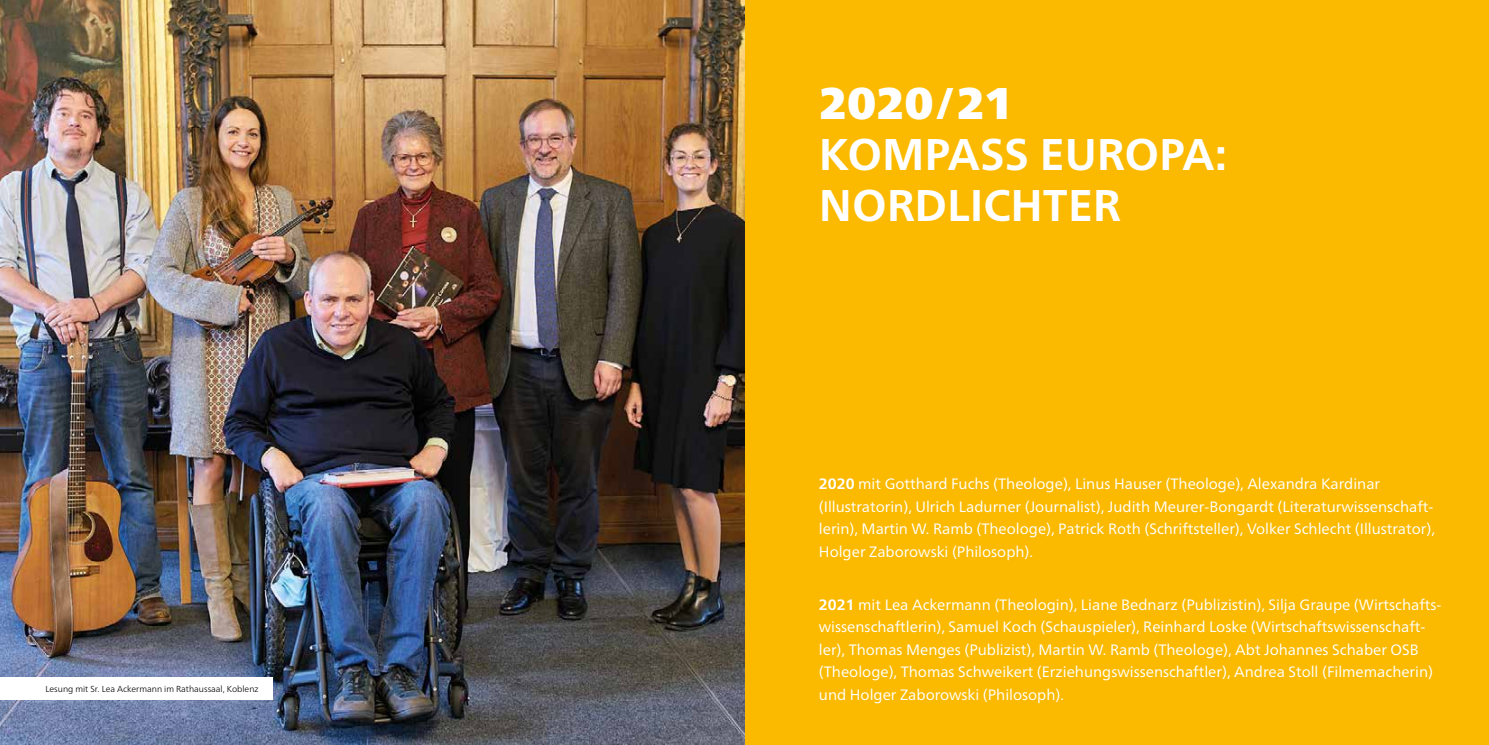
<style>
.page{position:relative;width:1489px;height:745px;background:#fff}
.page>*{position:absolute;margin:0;border:0;box-sizing:border-box;transform-origin:0 0}
.t1{font:700 44.38px/50.6px "Frutiger Neue LT Pro";color:#fff}
.t2{font:44.38px "Frutiger Neue LT Pro X Black";color:#fff}
.t3{font:15px/22.5px "Frutiger Neue LT Pro";color:#fff}
.t4{font:300 8.75px "Frutiger Neue LT Pro";color:#000}
.s1{font-weight:700}
</style>
<div class="page">
<div style="left:745px;top:0;width:743px;height:744px;background:#fbba00"></div>
<img style="left:0;top:0;width:744px;height:744px">
<div style="left:0;top:677px;width:273px;height:22px;background:#fff"></div>
<p class="t4" style="left:45px;top:683px;width:215px">Lesung mit Sr. Lea Ackermann im Rathaussaal, Koblenz</p>
<h1 class="t2" style="left:819px;top:77px;width:196px">2020/21</h1>
<h1 class="t1" style="left:819px;top:129px;width:409px">KOMPASS EUROPA:<br>NORDLICHTER</h1>
<p class="t3" style="left:819px;top:472px;width:617px"><span class="s1">2020</span> mit Gotthard Fuchs (Theologe), Linus Hauser (Theologe), Alexandra Kardinar (Illustratorin), Ulrich Ladurner (Journalist), Judith Meurer-Bongardt (Literaturwissenschaft&shy;lerin), Martin W. Ramb (Theologe), Patrick Roth (Schriftsteller), Volker Schlecht (Illustrator), Holger Zaborowski (Philosoph).</p>
<p class="t3" style="left:819px;top:592px;width:624px"><span class="s1">2021</span> mit Lea Ackermann (Theologin), Liane Bednarz (Publizistin), Silja Graupe (Wirtschafts&shy;wissenschaftlerin), Samuel Koch (Schauspieler), Reinhard Loske (Wirtschaftswissenschaft&shy;ler), Thomas Menges (Publizist), Martin W. Ramb (Theologe), Abt Johannes Schaber OSB (Theologe), Thomas Schweikert (Erziehungswissenschaftler), Andrea Stoll (Filmemacherin) und Holger Zaborowski (Philosoph).</p>
</div>
